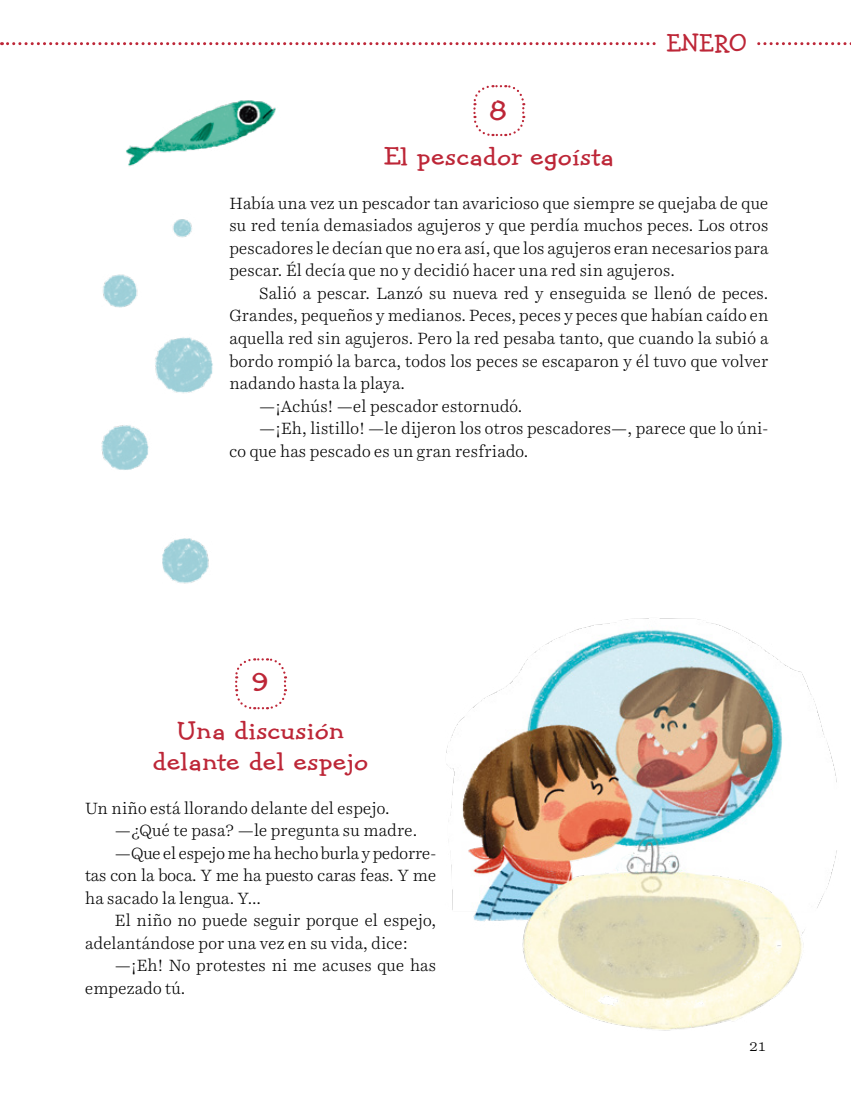
<style>
.page{position:relative;width:851px;height:1106px;background:#fff}
.page>*{position:absolute;margin:0;border:0;box-sizing:border-box;transform-origin:0 0}
._1_1_NUMERO_CUENTO{font:30px "Hank BT";color:#bd2637;scale:1.16 1}
._1_2_TITULO_CUENTO{font:27px/30.9px "Hank BT";letter-spacing:.01em;color:#bd2637;text-align:center;scale:1.16 1}
._2_2_captTexto{font:27px "Hank BT";letter-spacing:.005em;color:#bd2637}
._2_2_captTexto-2{font:300 16.5px/22.5px "Harriet Text";letter-spacing:.01em;color:#000}
._2_1_captEntra{font:300 16.5px/22.5px "Harriet Text";letter-spacing:.01em;color:#000;text-align:justify}
</style>
<div class="page">
<img style="left:446px;top:618px;width:391px;height:413px">
<img style="left:101px;top:100px;width:175px;height:484px">
<svg style="left:2px;top:42px;width:849px;height:3px"></svg>
<svg style="left:473px;top:85px;width:52px;height:52px"></svg>
<svg style="left:235px;top:658px;width:52px;height:52px"></svg>
<div style="left:658px;top:28px;width:97px;height:29px;background:#fff"></div>
<p class="_1_1_NUMERO_CUENTO" style="left:489px;top:91px;width:17px">8</p>
<p class="_2_2_captTexto" style="left:666px;top:27px;width:82px">ENERO</p>
<p class="_1_2_TITULO_CUENTO" style="left:384px;top:140px;width:200px">El pescador egoísta</p>
<p class="_2_1_captEntra" style="left:229px;top:192px;width:540px">Había una vez un pescador tan avaricioso que siempre se quejaba de que su red tenía demasiados agujeros y que perdía muchos peces. Los otros pescadores le decían que no era así, que los agujeros eran necesarios para pescar. Él decía que no y decidió hacer una red sin agujeros.</p>
<p class="_2_2_captTexto-2" style="left:229px;top:282px;width:540px;text-align:justify;text-indent:30px">Salió a pescar. Lanzó su nueva red y enseguida se llenó de peces.<br>Grandes, pequeños y medianos. Peces, peces y peces que habían caído en aquella red sin agujeros. Pero la red pesaba tanto, que cuando la subió a bordo rompió la barca, todos los peces se escaparon y él tuvo que volver nadando hasta la playa.</p>
<p class="_2_2_captTexto-2" style="left:259px;top:394px;width:265px">—¡Achús! —el pescador estornudó.</p>
<p class="_2_2_captTexto-2" style="left:229px;top:417px;width:540px;text-indent:30px">—¡Eh, listillo! —le dijeron los otros pescadores—, parece que lo úni&shy;co que has pescado es un gran resfriado.</p>
<p class="_1_1_NUMERO_CUENTO" style="left:251px;top:664px;width:16px">9</p>
<p class="_1_2_TITULO_CUENTO" style="left:153px;top:714px;width:187px">Una discusión delante del espejo</p>
<p class="_2_1_captEntra" style="left:85px;top:796px;width:306px">Un niño está llorando delante del espejo.</p>
<p class="_2_2_captTexto-2" style="left:115px;top:819px;width:304px">—¿Qué te pasa? —le pregunta su madre.</p>
<p class="_2_2_captTexto-2" style="left:85px;top:841px;width:352px;text-align:justify;text-indent:30px">—Que el espejo me ha hecho burla y pedorre&shy;tas con la boca. Y me ha puesto caras feas. Y me ha sacado la lengua. Y...</p>
<p class="_2_2_captTexto-2" style="left:85px;top:909px;width:352px;text-indent:30px">El niño no puede seguir porque el espejo, adelantándose por una vez en su vida, dice:</p>
<p class="_2_2_captTexto-2" style="left:85px;top:954px;width:352px;text-indent:30px">—¡Eh! No protestes ni me acuses que has empezado tú.</p>
<p class="_2_2_captTexto-2" style="left:749px;top:1034px;width:18px">21</p>
</div>
